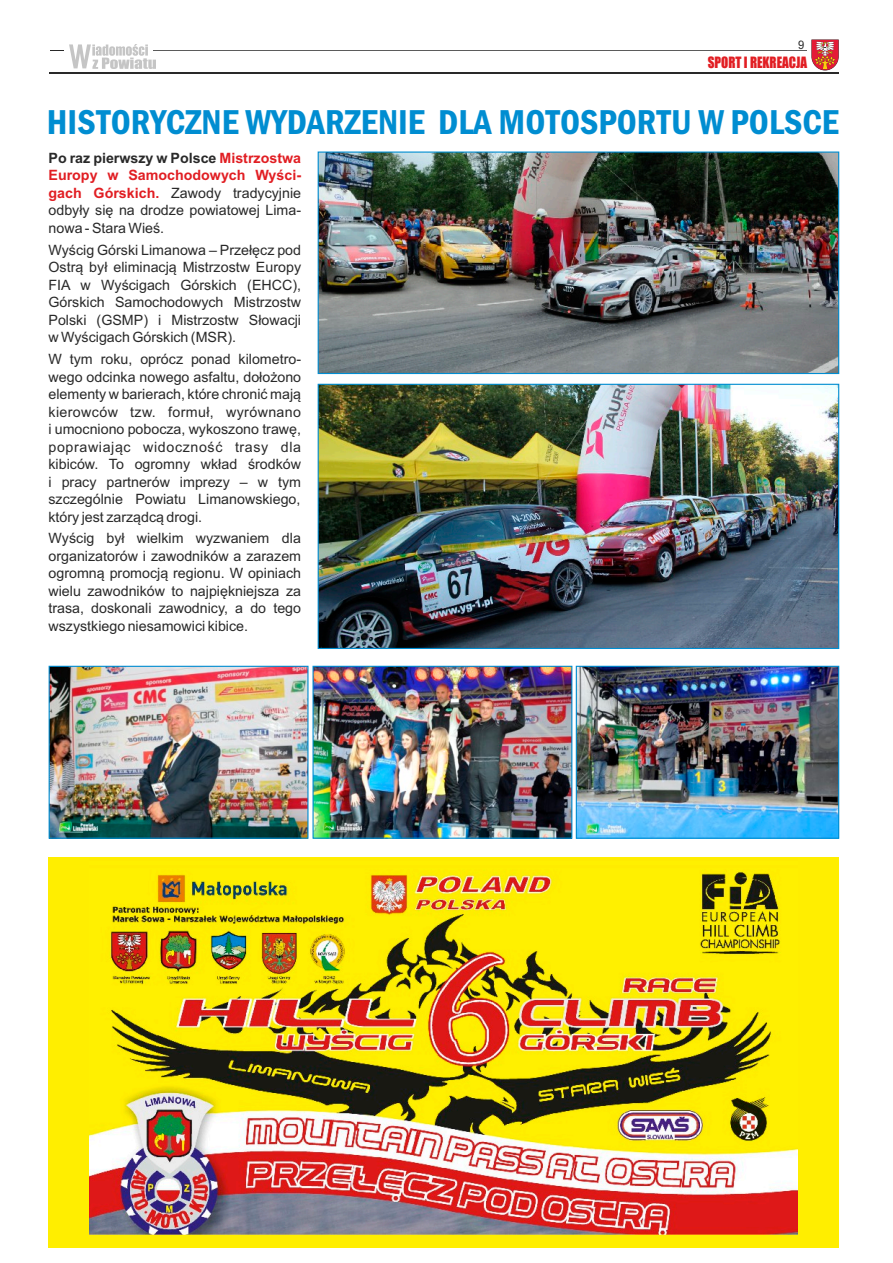
<style>
.page{position:relative;width:893px;height:1263px;background:#fff}
.page>*{position:absolute;margin:0;border:0;box-sizing:border-box;transform-origin:0 0}
.t1{font:600 condensed 35.7px "Franklin Gothic";color:#008dd1}
.t2{font:14.4px "Impact";color:#e11e23;scale:.91 1}
.t3{font:14.25px/17.5px "Arial";color:#292929;text-align:justify}
.t4{font:700 14.25px/17.5px "Arial";color:#e11e23}
.t5{font:700 14.25px "Arial";color:#292929}
.t6{font:11.85px "Arial";color:#292929;scale:.94 1}
.s1{color:#e11e23}
</style>
<div class="page">
<div style="left:48px;top:857px;width:791px;height:390px;background:#fe0"></div>
<hr style="left:49px;top:72px;width:790px;height:2px;background:#292929">
<svg style="left:811px;top:40px;width:28px;height:30px"></svg>
<hr style="left:153px;top:50px;width:654px;height:1px;background:#5b5b5b">
<svg style="left:50px;top:44px;width:106px;height:25px"></svg>
<img style="left:320px;top:153px;width:517px;height:219px">
<div style="left:318px;top:151px;width:521px;height:223px;border:1px solid #008dd1"></div>
<img style="left:320px;top:386px;width:517px;height:261px">
<div style="left:318px;top:384px;width:521px;height:265px;border:1px solid #008dd1"></div>
<img style="left:51px;top:668px;width:256px;height:169px">
<img style="left:314px;top:668px;width:256px;height:169px">
<img style="left:578px;top:668px;width:259px;height:169px">
<div style="left:49px;top:666px;width:260px;height:173px;border:1px solid #008dd1"></div>
<div style="left:312px;top:666px;width:260px;height:173px;border:1px solid #008dd1"></div>
<div style="left:576px;top:666px;width:263px;height:173px;border:1px solid #008dd1"></div>
<img style="left:90px;top:871px;width:707px;height:363px">
<p class="t6" style="left:798px;top:40px;width:8px">9</p>
<p class="t2" style="left:708px;top:56px;width:111px">SPORT I REKREACJA</p>
<h1 class="t1" style="left:47px;top:109px;width:794px">HISTORYCZNE WYDARZENIE DLA MOTOSPORTU W POLSCE</h1>
<p class="t5" style="left:49px;top:153px;width:254px">Po raz pierwszy w Polsce <span class="s1">Mistrzostwa</span></p>
<p class="t3" style="left:49px;top:185px;width:254px;text-indent:123px">Zawody tradycyjnie odbyły się na drodze powiatowej Lima&shy;nowa - Stara Wieś.</p>
<p class="t3" style="left:49px;top:242px;width:254px">Wyścig Górski Limanowa – Przełęcz pod Ostrą był eliminacją Mistrzostw Europy FIA w Wyścigach Górskich (EHCC), Górskich Samochodowych Mistrzostw Polski (GSMP) i Mistrzostw Słowacji w Wyścigach Górskich (MSR).</p>
<p class="t3" style="left:49px;top:351px;width:254px">W tym roku, oprócz ponad kilometro&shy;wego odcinka nowego asfaltu, dołożono elementy w barierach, które chronić mają kierowców tzw. formuł, wyrównano i umocniono pobocza, wykoszono trawę, poprawiając widoczność trasy dla kibiców. To ogromny wkład środków i pracy partnerów imprezy – w tym szczególnie Powiatu Limanowskiego, który jest zarządcą drogi.</p>
<p class="t3" style="left:49px;top:531px;width:254px">Wyścig był wielkim wyzwaniem dla organizatorów i zawodników a zarazem ogromną promocją regionu. W opiniach wielu zawodników to najpiękniejsza za trasa, doskonali zawodnicy, a do tego wszystkiego niesamowici kibice.</p>
<p class="t4" style="left:49px;top:168px;width:254px">Europy w Samochodowych Wyści&shy;gach Górskich.</p>
</div>
